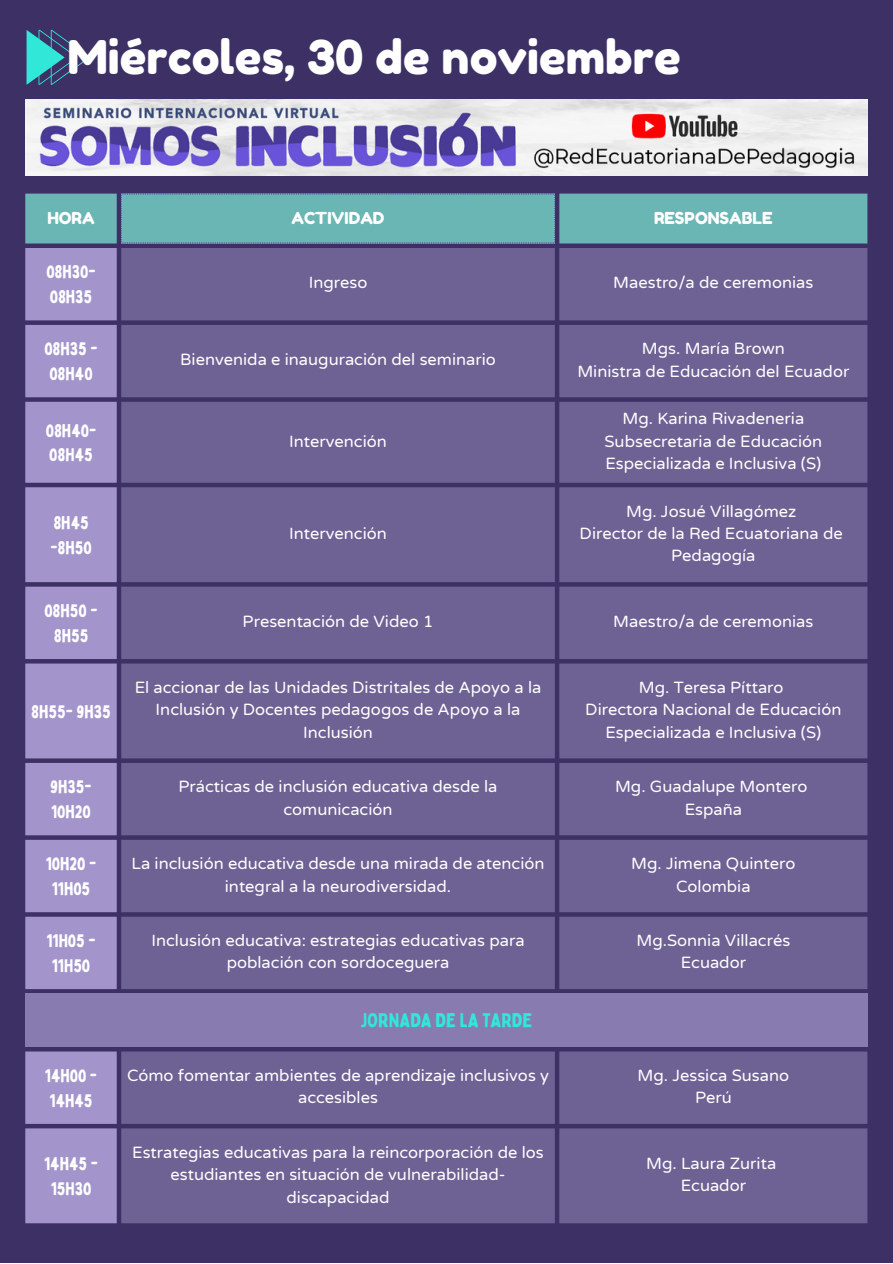
<style>
.page{position:relative;width:893px;height:1264px;background:#fff}
.page>*{position:absolute;margin:0;border:0;box-sizing:border-box;transform-origin:0 0}
.t1{font:46.5px "Fredoka One";color:#fff}
.t2{font:19.5px "Bobby Jones";color:#31e8d8}
.t3{font:18px/24.8px "Bobby Jones";color:#fff}
.t4{font:16.5px/22.5px "Varela Round";color:#fff;text-align:center}
.t5{font:16.5px "Fredoka One";color:#fff}
</style>
<div class="page">
<div style="left:0;top:0;width:892px;height:1262px;background:#3d3064"></div>
<svg style="left:25px;top:248px;width:92px;height:975px;background:#9c8fc5"></svg>
<div style="left:121px;top:248px;width:746px;height:975px;background:#6e6295"></div>
<div style="left:25px;top:993px;width:842px;height:54px;background:#887bb0"></div>
<div style="left:25px;top:194px;width:842px;height:49px;background:#6ab6b4"></div>
<img style="left:25px;top:100px;width:842px;height:75px">
<svg style="left:27px;top:30px;width:62px;height:55px"></svg>
<h1 class="t1" style="left:68px;top:28px;width:614px">Miércoles, 30 de noviembre</h1>
<p class="t5" style="left:47px;top:208px;width:49px">HORA</p>
<p class="t5" style="left:291px;top:208px;width:95px">ACTIVIDAD</p>
<p class="t5" style="left:654px;top:208px;width:120px">RESPONSABLE</p>
<p class="t3" style="left:46px;top:259px;width:51px">08h30-<br>08h35</p>
<p class="t4" style="left:308px;top:272px;width:60px">Ingreso</p>
<p class="t4" style="left:613px;top:272px;width:202px">Maestro/a de ceremonias</p>
<p class="t3" style="left:44px;top:336px;width:55px">08h35 -<br>08h40</p>
<p class="t4" style="left:180px;top:349px;width:317px">Bienvenida e inauguración del seminario</p>
<p class="t4" style="left:577px;top:338px;width:273px">Mgs. María Brown<br>Ministra de Educación del Ecuador</p>
<p class="t3" style="left:46px;top:417px;width:52px">08h40-<br>08H45</p>
<p class="t4" style="left:289px;top:430px;width:99px">Intervención</p>
<p class="t3" style="left:50px;top:509px;width:43px">8h45 -8h50</p>
<p class="t4" style="left:289px;top:522px;width:99px">Intervención</p>
<p class="t4" style="left:604px;top:408px;width:219px">Mg. Karina Rivadeneria<br>Subsecretaria de Educación<br>Especializada e Inclusiva (S)</p>
<p class="t4" style="left:579px;top:500px;width:265px">Mg. Josué Villagómez<br>Director de la Red Ecuatoriana de<br>Pedagogía</p>
<p class="t3" style="left:44px;top:598px;width:55px;text-align:center">08h50 -<br>8h55</p>
<p class="t4" style="left:243px;top:610px;width:192px">Presentación de Video 1</p>
<p class="t4" style="left:613px;top:610px;width:202px">Maestro/a de ceremonias</p>
<p class="t3" style="left:31px;top:698px;width:81px">8h55- 9h35</p>
<p class="t4" style="left:135px;top:676px;width:408px">El accionar de las Unidades Distritales de Apoyo a la<br>Inclusión y Docentes pedagogos de Apoyo a la<br>Inclusión</p>
<p class="t4" style="left:585px;top:676px;width:258px">Mg. Teresa Píttaro<br>Directora Nacional de Educación<br>Especializada e Inclusiva (S)</p>
<p class="t3" style="left:50px;top:774px;width:43px">9h35-<br>10h20</p>
<p class="t4" style="left:178px;top:775px;width:320px">Prácticas de inclusión educativa desde la comunicación</p>
<p class="t4" style="left:615px;top:775px;width:194px">Mg. Guadalupe Montero<br>España</p>
<p class="t3" style="left:46px;top:851px;width:52px;text-align:center">10h20 -<br>11h05</p>
<p class="t4" style="left:131px;top:852px;width:414px">La inclusión educativa desde una mirada de atención integral a la neurodiversidad.</p>
<p class="t4" style="left:631px;top:852px;width:166px">Mg. Jimena Quintero<br>Colombia</p>
<p class="t3" style="left:46px;top:927px;width:51px">11H05 -<br>11H50</p>
<p class="t4" style="left:151px;top:929px;width:374px">Inclusión educativa: estrategias educativas para población con sordoceguera</p>
<p class="t4" style="left:636px;top:929px;width:155px">Mg.Sonnia Villacrés<br>Ecuador</p>
<p class="t2" style="left:360px;top:1008px;width:173px">JORNADA DE LA TARDE</p>
<p class="t3" style="left:45px;top:1062px;width:54px">14h00 -<br>14h45</p>
<p class="t4" style="left:127px;top:1064px;width:423px">Cómo fomentar ambientes de aprendizaje inclusivos y accesibles</p>
<p class="t4" style="left:637px;top:1064px;width:153px">Mg. Jessica Susano<br>Perú</p>
<p class="t3" style="left:44px;top:1150px;width:55px;text-align:center">14h45 -<br>15H30</p>
<p class="t4" style="left:132px;top:1141px;width:413px">Estrategias educativas para la reincorporación de los estudiantes en situación de vulnerabilidad&shy;discapacidad</p>
<p class="t4" style="left:646px;top:1152px;width:132px">Mg. Laura Zurita<br>Ecuador</p>
</div>
